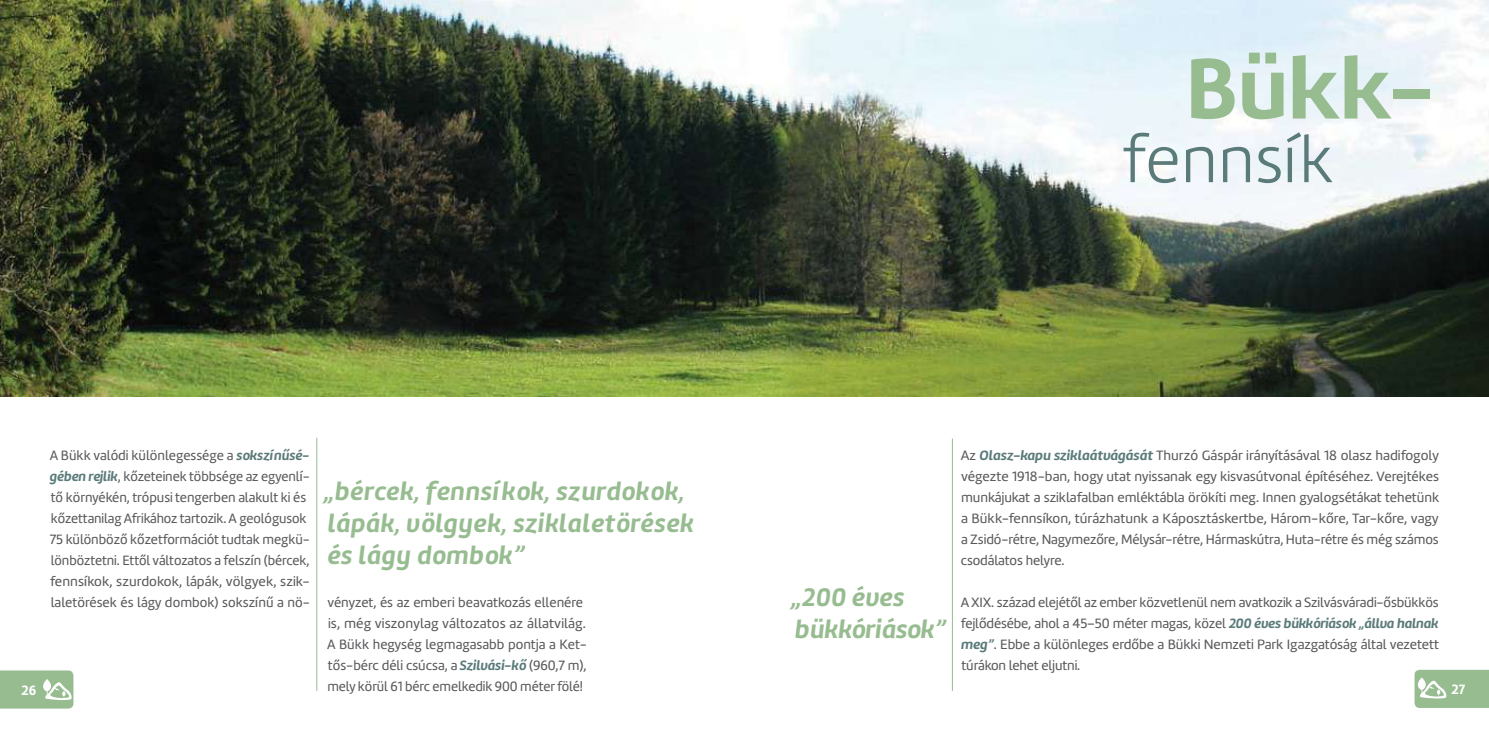
<style>
.page{position:relative;width:1489px;height:745px;background:#fff}
.page>*{position:absolute;margin:0;border:0;box-sizing:border-box;transform-origin:0 0}
.t1{font:700 89.25px "Marine";color:#96bc90}
.t2{font:300 68.6px "Marine";color:#5b7a7a}
.t3{font:italic 700 26.25px/31.5px "Marine";letter-spacing:.025em;color:#96bc90}
.t4{font:14px/21px "Marine";letter-spacing:-.005em;color:#58595b}
.t5{font:700 14px "Marine";color:#fff}
.s1{font-weight:700;font-style:italic;color:#5b7a7a}
</style>
<div class="page">
<img style="left:0;top:0;width:1488px;height:396px">
<hr style="left:316px;top:437px;width:1px;height:253px;background:#96bc90">
<svg style="left:0;top:670px;width:73px;height:38px;background:#a0c29b"></svg>
<hr style="left:951px;top:438px;width:1px;height:252px;background:#96bc90">
<svg style="left:1414px;top:669px;width:74px;height:38px;background:#a2c39c"></svg>
<h1 class="t1" style="left:1185px;top:30px;width:250px">Bükk-</h1>
<h2 class="t2" style="left:1121px;top:117px;width:213px">fennsík</h2>
<p class="t5" style="left:22px;top:680px;width:16px">26</p>
<p class="t4" style="left:50px;top:444px;width:262px">A Bükk valódi különlegessége a <span class="s1">sokszínűsé&shy;gében rejlik</span>, kőzeteinek többsége az egyenlí&shy;tő környékén, trópusi tengerben alakult ki és kőzettanilag Afrikához tartozik. A geológusok 75 különböző kőzetformációt tudtak megkü&shy;lönböztetni. Ettől változatos a felszín (bércek, fennsíkok, szurdokok, lápák, völgyek, szik&shy;laletörések és lágy dombok) sokszínű a nö-</p>
<h3 class="t3" style="left:324px;top:475px;width:371px">„bércek, fennsíkok, szurdokok, lápák, völgyek, sziklaletörések és lágy dombok”</h3>
<p class="t4" style="left:327px;top:591px;width:261px">vényzet, és az emberi beavatkozás ellenére is, még viszonylag változatos az állatvilág.<br>A Bükk hegység legmagasabb pontja a Ket&shy;tős-bérc déli csúcsa, a <span class="s1">Szilvási-kő</span> (960,7 m), mely körül 61 bérc emelkedik 900 méter fölé!</p>
<h3 class="t3" style="left:791px;top:581px;width:156px">„200 éves bükkóriások”</h3>
<p class="t4" style="left:960px;top:444px;width:480px;text-align:justify">Az <span class="s1">Olasz-kapu sziklaátvágását</span> Thurzó Gáspár irányításával 18 olasz hadifogoly végezte 1918-ban, hogy utat nyissanak egy kisvasútvonal építéséhez. Verejtékes munkájukat a sziklafalban emléktábla örökíti meg. Innen gyalogsétákat tehetünk a Bükk-fennsíkon, túrázhatunk a Káposztáskertbe, Három-kőre, Tar-kőre, vagy a Zsidó-rétre, Nagymezőre, Mélysár-rétre, Hármaskútra, Huta-rétre és még számos csodálatos helyre.</p>
<p class="t4" style="left:960px;top:591px;width:480px;text-align:justify">A XIX. század elejétől az ember közvetlenül nem avatkozik a Szilvásváradi-ősbükkös fejlődésébe, ahol a 45–50 méter magas, közel <span class="s1">200 éves bükkóriások „állva halnak meg”</span>. Ebbe a különleges erdőbe a Bükki Nemzeti Park Igazgatóság által vezetett túrákon lehet eljutni.</p>
<p class="t5" style="left:1451px;top:679px;width:15px">27</p>
</div>
